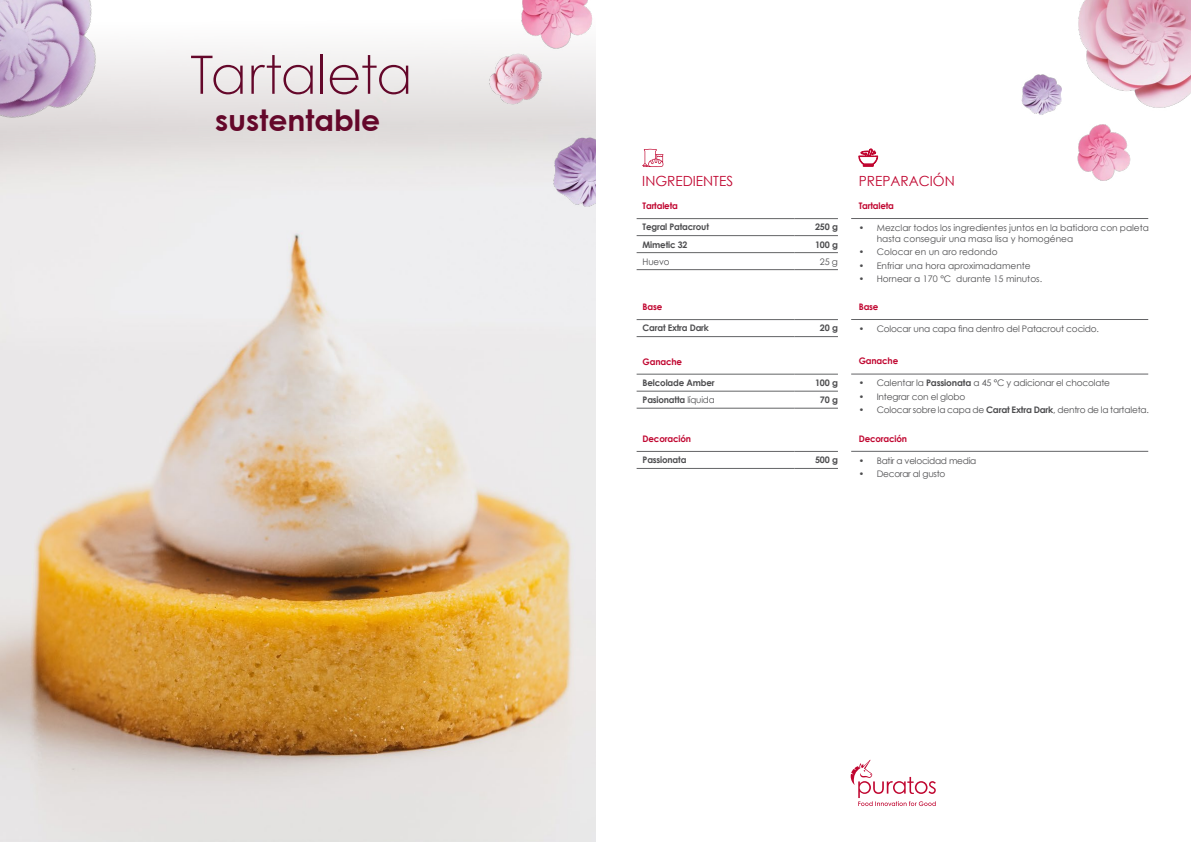
<style>
.page{position:relative;width:1191px;height:842px;background:#fff}
.page>*{position:absolute;margin:0;border:0;box-sizing:border-box;transform-origin:0 0}
.t1{font:300 53px "Century Gothic Paneuropean";letter-spacing:-.005em;color:#64072a}
.t2{font:700 30px "Century Gothic Paneuropean";color:#64072a}
.t3{font:14px "Century Gothic";color:#c00630}
.t4{font:9px/10.8px "Century Gothic";letter-spacing:-.01em;color:#4d4d4f}
.t5{font:700 9px "Century Gothic";letter-spacing:-.02em;color:#4d4d4f}
.t6{font:700 9px "Century Gothic";letter-spacing:-.02em;color:#c00630}
.t7{font:9px "Century Gothic";letter-spacing:-.03em;color:#4d4d4f}
.s1{font-weight:400}
.s2{font-weight:700}
</style>
<div class="page">
<img style="left:0;top:158px;width:595px;height:684px">
<div style="left:0;top:0;width:595px;height:158px;background:linear-gradient(to bottom,#fff,#dbd7d6)"></div>
<hr style="left:636px;top:269px;width:158px;height:1px;background:#636466">
<hr style="left:794px;top:269px;width:44px;height:1px;background:#636466">
<hr style="left:636px;top:218px;width:158px;height:1px;background:#636466">
<hr style="left:794px;top:218px;width:44px;height:1px;background:#636466">
<hr style="left:636px;top:235px;width:158px;height:1px;background:#636466">
<hr style="left:794px;top:235px;width:44px;height:1px;background:#636466">
<hr style="left:636px;top:252px;width:158px;height:1px;background:#636466">
<hr style="left:794px;top:252px;width:44px;height:1px;background:#636466">
<hr style="left:851px;top:218px;width:297px;height:1px;background:#636466">
<hr style="left:636px;top:319px;width:158px;height:1px;background:#636466">
<hr style="left:794px;top:319px;width:44px;height:1px;background:#636466">
<hr style="left:636px;top:336px;width:158px;height:1px;background:#636466">
<hr style="left:794px;top:336px;width:44px;height:1px;background:#636466">
<hr style="left:851px;top:319px;width:297px;height:1px;background:#636466">
<svg style="left:642px;top:149px;width:21px;height:18px"></svg>
<svg style="left:858px;top:149px;width:20px;height:17px"></svg>
<hr style="left:636px;top:451px;width:158px;height:1px;background:#636466">
<hr style="left:794px;top:451px;width:44px;height:1px;background:#636466">
<hr style="left:636px;top:468px;width:158px;height:1px;background:#636466">
<hr style="left:794px;top:468px;width:44px;height:1px;background:#636466">
<hr style="left:851px;top:451px;width:297px;height:1px;background:#636466">
<hr style="left:636px;top:374px;width:158px;height:1px;background:#636466">
<hr style="left:794px;top:374px;width:44px;height:1px;background:#636466">
<hr style="left:636px;top:391px;width:158px;height:1px;background:#636466">
<hr style="left:794px;top:391px;width:44px;height:1px;background:#636466">
<hr style="left:636px;top:408px;width:158px;height:1px;background:#636466">
<hr style="left:794px;top:408px;width:44px;height:1px;background:#636466">
<hr style="left:851px;top:374px;width:297px;height:1px;background:#636466">
<svg style="left:850px;top:760px;width:85px;height:46px"></svg>
<img style="left:0;top:0;width:144px;height:144px">
<img style="left:486px;top:53px;width:61px;height:53px">
<img style="left:515px;top:0;width:80px;height:52px">
<img style="left:552px;top:135px;width:43px;height:74px">
<img style="left:1078px;top:0;width:113px;height:108px">
<img style="left:1021px;top:74px;width:40px;height:41px">
<img style="left:1077px;top:124px;width:54px;height:57px">
<h1 class="t1" style="left:190px;top:42px;width:224px">Tartaleta</h1>
<h2 class="t2" style="left:215px;top:100px;width:167px">sustentable</h2>
<h3 class="t3" style="left:642px;top:171px;width:92px">INGREDIENTES</h3>
<h3 class="t3" style="left:858px;top:171px;width:97px">PREPARACIÓN</h3>
<p class="t6" style="left:642px;top:199px;width:37px">Tartaleta</p>
<p class="t5" style="left:642px;top:220px;width:68px">Tegral Patacrout</p>
<p class="t5" style="left:815px;top:220px;width:24px">250 g</p>
<p class="t5" style="left:642px;top:237px;width:46px">Mimetic 32</p>
<p class="t5" style="left:815px;top:237px;width:24px">100 g</p>
<p class="t4" style="left:642px;top:256px;width:28px">Huevo</p>
<p class="t4" style="left:820px;top:256px;width:19px">25 g</p>
<p class="t6" style="left:858px;top:199px;width:37px">Tartaleta</p>
<p class="t4" style="left:876px;top:222px;width:274px;text-indent:-18px">• Mezclar todos los ingredientes juntos en la batidora con paleta hasta conseguir una masa lisa y homogénea</p>
<p class="t4" style="left:858px;top:246px;width:140px">• Colocar en un aro redondo</p>
<p class="t4" style="left:858px;top:260px;width:173px">• Enfriar una hora aproximadamente</p>
<p class="t4" style="left:858px;top:273px;width:185px">• Hornear a 170 °C durante 15 minutos.</p>
<p class="t6" style="left:858px;top:300px;width:21px">Base</p>
<p class="t6" style="left:642px;top:300px;width:21px">Base</p>
<p class="t5" style="left:642px;top:321px;width:68px">Carat Extra Dark</p>
<p class="t5" style="left:820px;top:321px;width:19px">20 g</p>
<p class="t4" style="left:858px;top:323px;width:242px">• Colocar una capa fina dentro del Patacrout cocido.</p>
<p class="t6" style="left:642px;top:355px;width:41px">Ganache</p>
<p class="t5" style="left:642px;top:376px;width:73px">Belcolade Amber</p>
<p class="t5" style="left:815px;top:376px;width:24px">100 g</p>
<p class="t5" style="left:642px;top:393px;width:74px">Pasionatta <span class="s1">líquida</span></p>
<p class="t5" style="left:820px;top:393px;width:19px">70 g</p>
<p class="t6" style="left:858px;top:354px;width:41px">Ganache</p>
<p class="t4" style="left:858px;top:378px;width:253px">• Calentar la <span class="s2">Passionata</span> a 45 °C y adicionar el chocolate</p>
<p class="t4" style="left:858px;top:391px;width:108px">• Integrar con el globo</p>
<p class="t4" style="left:858px;top:405px;width:292px">• Colocar sobre la capa de <span class="s2">Carat Extra Dark</span>, dentro de la tartaleta.</p>
<p class="t6" style="left:858px;top:431px;width:50px">Decoración</p>
<p class="t6" style="left:642px;top:432px;width:50px">Decoración</p>
<p class="t5" style="left:642px;top:453px;width:45px">Passionata</p>
<p class="t5" style="left:815px;top:453px;width:24px">500 g</p>
<p class="t7" style="left:858px;top:454px;width:119px">• Batir a velocidad media</p>
<p class="t7" style="left:858px;top:468px;width:88px">• Decorar al gusto</p>
</div>
